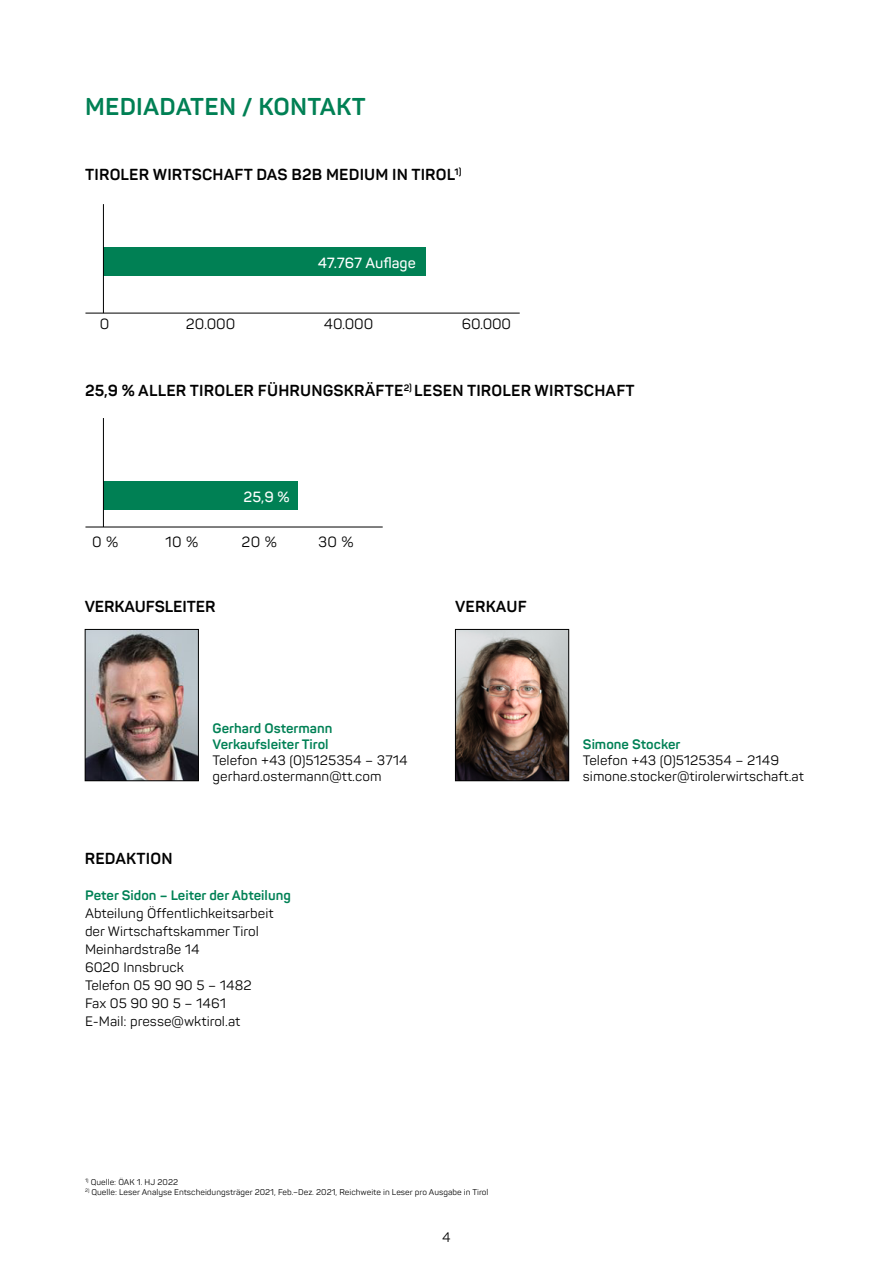
<style>
.page{position:relative;width:893px;height:1263px;background:#fff}
.page>*{position:absolute;margin:0;border:0;box-sizing:border-box;transform-origin:0 0}
.t1{font:700 24px "Panton";letter-spacing:.01em;color:#008054}
.t2{font:700 15.75px "Panton";letter-spacing:.01em;color:#000}
.t3{font:14.55px "Panton";letter-spacing:-.01em;color:#000}
.t4{font:600 14.55px "Panton";color:#fff}
.t5{font:13.5px/18px "Panton";color:#000}
.t6{font:700 13.5px/16.2px "Panton";color:#008155}
.t7{font:8.25px "Panton";color:#000}
</style>
<div class="page">
<img style="left:87px;top:631px;width:110px;height:148px">
<div style="left:85px;top:629px;width:114px;height:152px;border:1px solid #000"></div>
<img style="left:457px;top:631px;width:110px;height:148px">
<div style="left:455px;top:629px;width:114px;height:152px;border:1px solid #000"></div>
<div style="left:103px;top:247px;width:322px;height:29px;background:#008054"></div>
<div style="left:103px;top:481px;width:195px;height:29px;background:#008054"></div>
<hr style="left:103px;top:204px;width:1px;height:109px;background:#000">
<hr style="left:103px;top:418px;width:1px;height:109px;background:#000">
<hr style="left:85px;top:313px;width:435px;height:1px;background:#000">
<hr style="left:85px;top:527px;width:298px;height:1px;background:#000">
<h1 class="t1" style="left:85px;top:92px;width:282px">MEDIADATEN / KONTAKT</h1>
<p class="t2" style="left:85px;top:165px;width:378px">TIROLER WIRTSCHAFT DAS B2B MEDIUM IN TIROL<sup>1)</sup></p>
<p class="t4" style="left:318px;top:253px;width:100px">47.767 Auflage</p>
<p class="t3" style="left:100px;top:315px;width:11px">0</p>
<p class="t3" style="left:186px;top:315px;width:51px">20.000</p>
<p class="t3" style="left:324px;top:315px;width:51px">40.000</p>
<p class="t3" style="left:462px;top:315px;width:51px">60.000</p>
<p class="t2" style="left:85px;top:381px;width:551px">25,9 % ALLER TIROLER FÜHRUNGSKRÄFTE<sup>2)</sup> LESEN TIROLER WIRTSCHAFT</p>
<p class="t4" style="left:244px;top:487px;width:48px">25,9 %</p>
<p class="t3" style="left:92px;top:533px;width:28px">0 %</p>
<p class="t3" style="left:165px;top:533px;width:35px">10 %</p>
<p class="t3" style="left:242px;top:533px;width:37px">20 %</p>
<p class="t3" style="left:318px;top:533px;width:37px">30 %</p>
<p class="t2" style="left:85px;top:597px;width:132px">VERKAUFSLEITER</p>
<p class="t2" style="left:455px;top:597px;width:73px">VERKAUF</p>
<p class="t2" style="left:85px;top:849px;width:89px">REDAKTION</p>
<p class="t6" style="left:213px;top:720px;width:121px">Gerhard Ostermann<br>Verkaufsleiter Tirol</p>
<p class="t5" style="left:213px;top:752px;width:197px;line-height:16.2px">Telefon +43 (0)5125354 – 3714 gerhard.ostermann@tt.com</p>
<p class="t6" style="left:85px;top:887px;width:207px">Peter Sidon – Leiter der Abteilung</p>
<p class="t5" style="left:85px;top:904px;width:190px">Abteilung Öffentlichkeitsarbeit der Wirtschaftskammer Tirol<br>Meinhardstraße 14<br>6020 Innsbruck<br>Telefon 05 90 90 5 – 1482<br>Fax 05 90 90 5 – 1461<br>E-Mail: presse@wktirol.at</p>
<p class="t6" style="left:583px;top:736px;width:99px">Simone Stocker</p>
<p class="t5" style="left:583px;top:752px;width:223px;line-height:16.2px">Telefon +43 (0)5125354 – 2149 simone.stocker@tirolerwirtschaft.at</p>
<p class="t7" style="left:85px;top:1177px;width:95px"><sup>1)</sup> Quelle: ÖAK 1. HJ 2022</p>
<p class="t7" style="left:85px;top:1187px;width:405px"><sup>2)</sup> Quelle: Leser Analyse Entscheidungsträger 2021, Feb.–Dez. 2021, Reichweite in Leser pro Ausgabe in Tirol</p>
<p class="t5" style="left:442px;top:1228px;width:10px">4</p>
</div>
